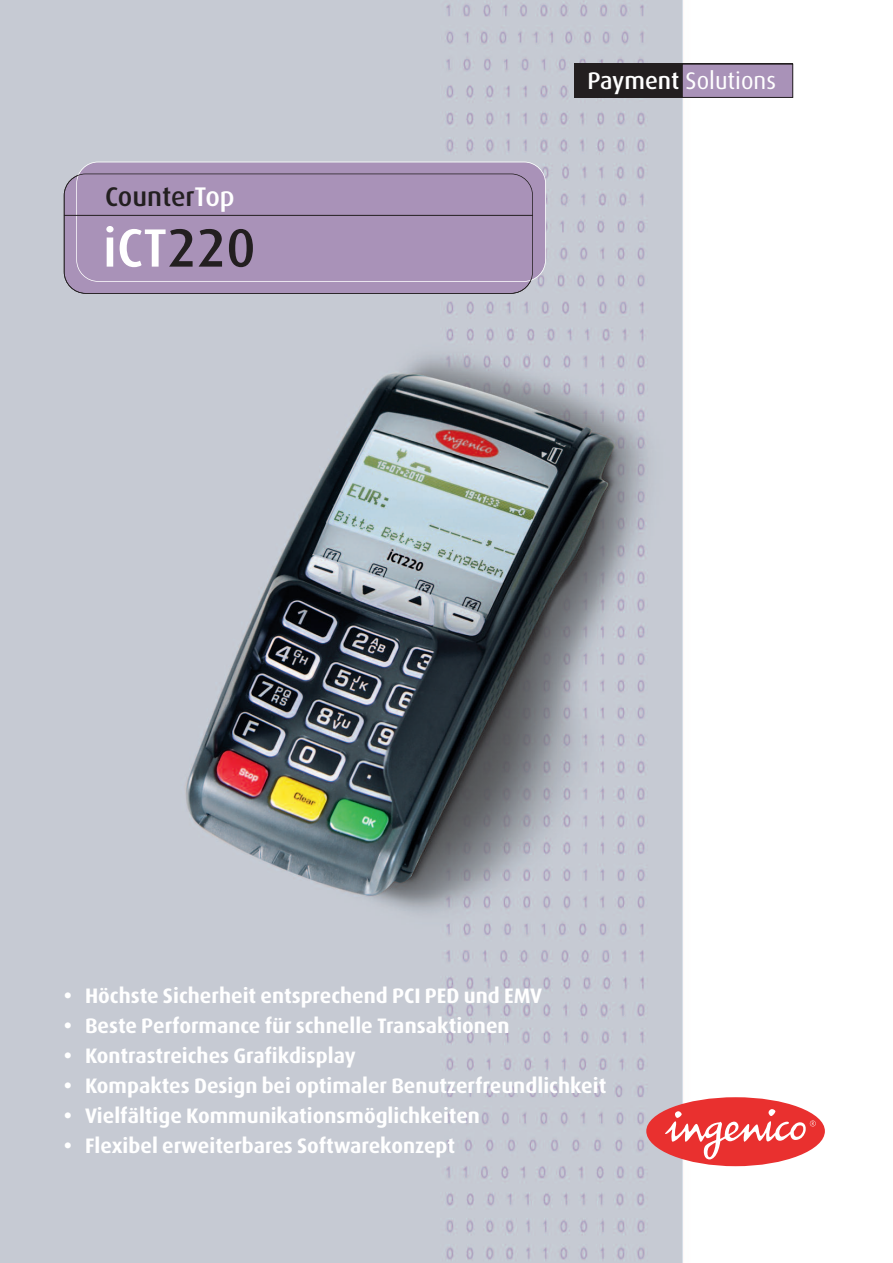
<style>
.page{position:relative;width:893px;height:1263px;background:#fff}
.page>*{position:absolute;margin:0;border:0;box-sizing:border-box;transform-origin:0 0}
.t1{font:500 54px "Dax";color:#fff}
.t2{font:500 27px "Dax";color:#231f20}
.t3{font:24px "Dax";color:#fff}
.t4{font:700 21px "Dax";color:#fff}
.s1{color:#fff}
.s2{color:#231f20}
.s3{font-weight:500}
</style>
<div class="page">
<img style="left:0;top:0;width:825px;height:1263px">
<div style="left:574px;top:64px;width:219px;height:34px;background:#231f20"></div>
<div style="left:682px;top:64px;width:111px;height:33px;background:#a992b8"></div>
<div style="left:682px;top:64px;width:111px;height:34px;border:1px solid #231f20"></div>
<div style="left:646px;top:1097px;width:179px;height:69px;background:#e9302f;border-radius:50%"></div>
<svg style="left:663px;top:1109px;width:153px;height:50px"></svg>
<div style="left:64px;top:174px;width:469px;height:119px;background:#a992b8;border-radius:22px"></div>
<div style="left:77px;top:162px;width:468px;height:119px;background:#a992b8;border-radius:21px"></div>
<div style="left:76px;top:162px;width:470px;height:120px;border:2px solid #fff;border-radius:22px"></div>
<hr style="left:64px;top:215px;width:469px;height:1px;background:#231f20">
<div style="left:64px;top:174px;width:469px;height:120px;border:2px solid #231f20;border-radius:22px"></div>
<p class="t2" style="left:105px;top:182px;width:131px">Counter<span class="s1">Top</span></p>
<h1 class="t1" style="left:103px;top:218px;width:154px">iCT<span class="s2">220</span></h1>
<p class="t3" style="left:587px;top:67px;width:190px"><span class="s3">Payment</span> Solutions</p>
<p class="t4" style="left:64px;top:984px;width:480px">• Höchste Sicherheit entsprechend PCI PED und EMV</p>
<p class="t4" style="left:64px;top:1014px;width:447px">• Beste Performance für schnelle Transaktionen</p>
<p class="t4" style="left:64px;top:1044px;width:293px">• Kontrastreiches Grafikdisplay</p>
<p class="t4" style="left:64px;top:1074px;width:544px">• Kompaktes Design bei optimaler Benutzerfreundlichkeit</p>
<p class="t4" style="left:64px;top:1104px;width:418px">• Vielfältige Kommunikationsmöglichkeiten</p>
<p class="t4" style="left:64px;top:1134px;width:393px">• Flexibel erweiterbares Softwarekonzept</p>
</div>
